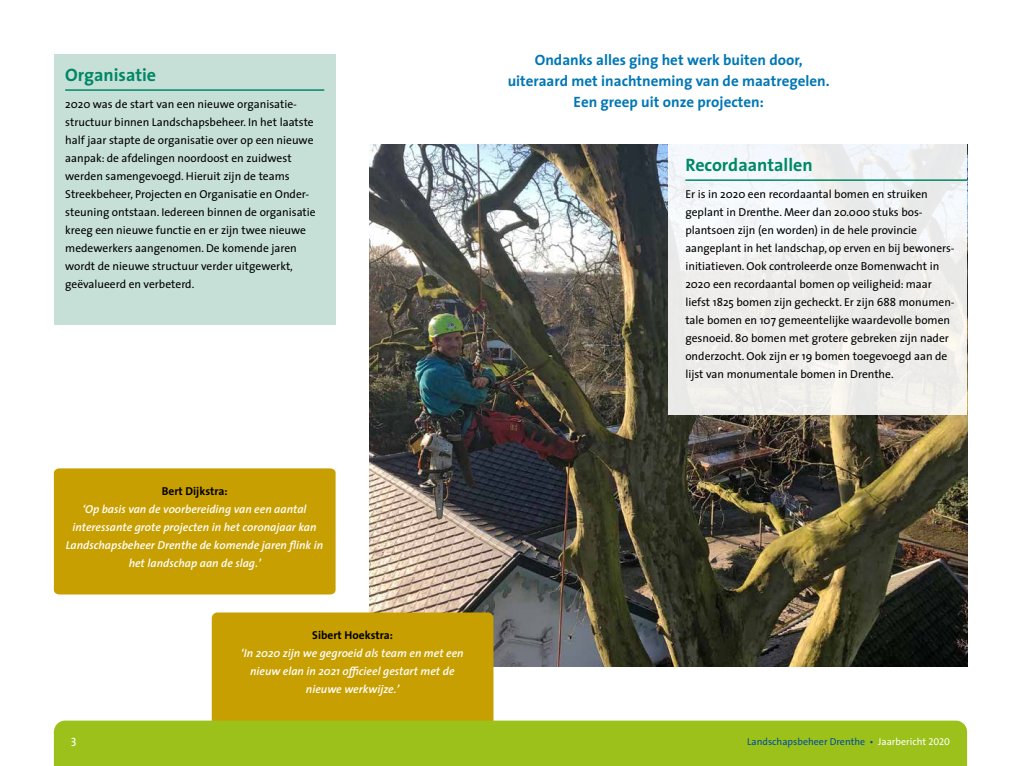
<style>
.page{position:relative;width:1021px;height:766px;background:#fff}
.page>*{position:absolute;margin:0;border:0;box-sizing:border-box;transform-origin:0 0}
.t1{font:700 18px "The Sans";color:#086}
.t2{font:700 15px/21px "The Sans";color:#0077b4;text-align:center}
.t3{font:12px "The Sans Regular Caps";color:#fff}
.t4{font:11.5px/18px "The Sans";color:#000}
.t5{font:italic 600 11.5px/18px "The Sans";color:#fff;text-align:center}
.t6{font:700 11.5px "The Sans";color:#000}
.t7{font:10px "The Sans";color:#004f9f}
.s1{color:#fff}
.s2{font-family:"The Sans Caps";color:#fff}
</style>
<div class="page">
<div style="left:54px;top:468px;width:281px;height:126px;background:#c89f00"></div>
<img style="left:369px;top:144px;width:598px;height:522px">
<div style="left:54px;top:54px;width:281px;height:270px;background:#c6e0d7"></div>
<div style="left:668px;top:144px;width:299px;height:270px;background:linear-gradient(to bottom,#f1f3f7,#eeebe7)"></div>
<hr style="left:65px;top:89px;width:259px;height:2px;background:#086">
<hr style="left:685px;top:179px;width:282px;height:2px;background:#086">
<div style="left:212px;top:612px;width:281px;height:117px;background:#c89f00;border-radius:6px"></div>
<div style="left:54px;top:720px;width:913px;height:45px;background:#9bc11a"></div>
<h1 class="t1" style="left:65px;top:60px;width:92px">Organisatie</h1>
<p class="t4" style="left:65px;top:95px;width:252px">2020 was de start van een nieuwe organisatie&shy;structuur binnen Landschapsbeheer. In het laatste half jaar stapte de organisatie over op een nieuwe aanpak: de afdelingen noordoost en zuidwest werden samengevoegd. Hieruit zijn de teams Streekbeheer, Projecten en Organisatie en Onder&shy;steuning ontstaan. Iedereen binnen de organisatie kreeg een nieuwe functie en er zijn twee nieuwe medewerkers aangenomen. De komende jaren wordt de nieuwe structuur verder uitgewerkt, geëvalueerd en verbeterd.</p>
<p class="t6" style="left:162px;top:481px;width:67px">Bert Dijkstra:</p>
<p class="t5" style="left:66px;top:499px;width:259px">‘Op basis van de voorbereiding van een aantal interessante grote projecten in het coronajaar kan Landschapsbeheer Drenthe de komende jaren flink in het landschap aan de slag.’</p>
<p class="t6" style="left:312px;top:625px;width:82px">Sibert Hoekstra:</p>
<p class="t5" style="left:241px;top:643px;width:224px">‘In 2020 zijn we gegroeid als team en met een nieuw elan in 2021 officieel gestart met de nieuwe werkwijze.’</p>
<h2 class="t2" style="left:508px;top:49px;width:323px">Ondanks alles ging het werk buiten door, uiteraard met inachtneming van de maatregelen.<br>Een greep uit onze projecten:</h2>
<h1 class="t1" style="left:685px;top:150px;width:129px">Recordaantallen</h1>
<p class="t4" style="left:685px;top:185px;width:271px">Er is in 2020 een recordaantal bomen en struiken geplant in Drenthe. Meer dan 20.000 stuks bos&shy;plantsoen zijn (en worden) in de hele provincie aangeplant in het landschap, op erven en bij bewoners&shy;initiatieven. Ook controleerde onze Bomenwacht in 2020 een recordaantal bomen op veiligheid: maar liefst 1825 bomen zijn gecheckt. Er zijn 688 monumen&shy;tale bomen en 107 gemeentelijke waardevolle bomen gesnoeid. 80 bomen met grotere gebreken zijn nader onderzocht. Ook zijn er 19 bomen toegevoegd aan de lijst van monumentale bomen in Drenthe.</p>
<p class="t3" style="left:71px;top:735px;width:7px">3</p>
<p class="t7" style="left:747px;top:732px;width:204px">Landschapsbeheer Drenthe • <span class="s1">Jaarbericht</span> <span class="s2">2020</span></p>
</div>
